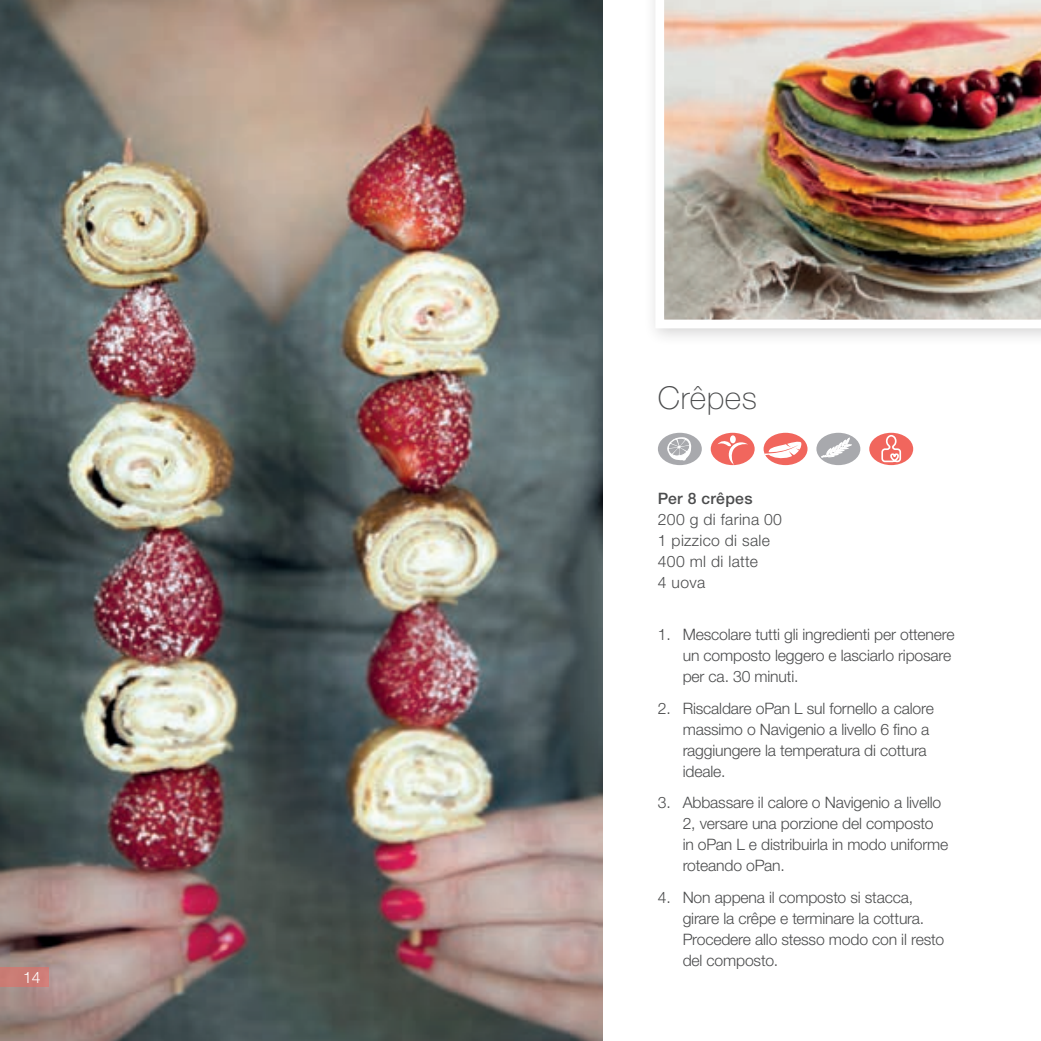
<style>
.page{position:relative;width:1041px;height:1041px;background:#fff}
.page>*{position:absolute;margin:0;border:0;box-sizing:border-box;transform-origin:0 0}
.t1{font:100 31.5px "Helvetica Neue LTW1 G";letter-spacing:.02em;color:#4b4c4d}
.t2{font:300 15.75px/21px "Helvetica Neue LTW1 G";letter-spacing:-.01em;color:#4b4c4d}
.t3{font:300 15.75px/21px "Helvetica Neue LTW1 G";letter-spacing:.02em;color:#4b4c4d}
.t4{font:500 15.75px "Helvetica Neue LTW1 G";letter-spacing:.02em;color:#4b4c4d}
.t5{font:300 15.75px "Helvetica Neue LTW1 G";color:#fff}
</style>
<div class="page">
<div style="left:711px;top:433px;width:44px;height:32px;background:#f1665d;border-radius:50%"></div>
<div style="left:730px;top:435px;width:6px;height:8px;background:#fff;border-radius:50%"></div>
<svg style="left:717px;top:440px;width:31px;height:25px"></svg>
<div style="left:816px;top:433px;width:44px;height:32px;background:#a8a9ad;border-radius:50%"></div>
<svg style="left:821px;top:437px;width:31px;height:20px"></svg>
<div style="left:869px;top:433px;width:44px;height:32px;background:#f1665d;border-radius:50%"></div>
<svg style="left:880px;top:434px;width:22px;height:29px"></svg>
<div style="left:658px;top:433px;width:44px;height:32px;background:#a8a9ad;border-radius:50%"></div>
<svg style="left:666px;top:437px;width:26px;height:25px"></svg>
<div style="left:763px;top:433px;width:44px;height:32px;background:#f1665d;border-radius:50%"></div>
<svg style="left:764px;top:441px;width:38px;height:18px"></svg>
<img style="left:0;top:0;width:603px;height:1041px">
<div style="left:0;top:967px;width:49px;height:20px;background:#cb7c75"></div>
<div style="left:644px;top:0;width:397px;height:347px;background:#231f20;opacity:.2"></div>
<img style="left:655px;top:0;width:386px;height:328px">
<p class="t5" style="left:23px;top:968px;width:19px">14</p>
<h1 class="t1" style="left:658px;top:379px;width:101px">Crêpes</h1>
<p class="t4" style="left:658px;top:488px;width:96px">Per 8 crêpes</p>
<p class="t3" style="left:658px;top:508px;width:126px">200 g di farina 00<br>1 pizzico di sale<br>400 ml di latte<br>4 uova</p>
<p class="t2" style="left:683px;top:624px;width:273px;text-indent:-25px">1. Mescolare tutti gli ingredienti per ottenere un composto leggero e lasciarlo riposare per ca. 30 minuti.</p>
<p class="t2" style="left:683px;top:697px;width:253px;text-indent:-25px">2. Riscaldare oPan L sul fornello a calore massimo o Navigenio a livello 6 fino a raggiungere la temperatura di cottura ideale.</p>
<p class="t2" style="left:683px;top:792px;width:267px;text-indent:-25px">3. Abbassare il calore o Navigenio a livello 2, versare una porzione del composto in oPan L e distribuirla in modo uniforme roteando oPan.</p>
<p class="t2" style="left:683px;top:886px;width:263px;text-indent:-25px">4. Non appena il composto si stacca, girare la crêpe e terminare la cottura.<br>Procedere allo stesso modo con il resto del composto.</p>
</div>
